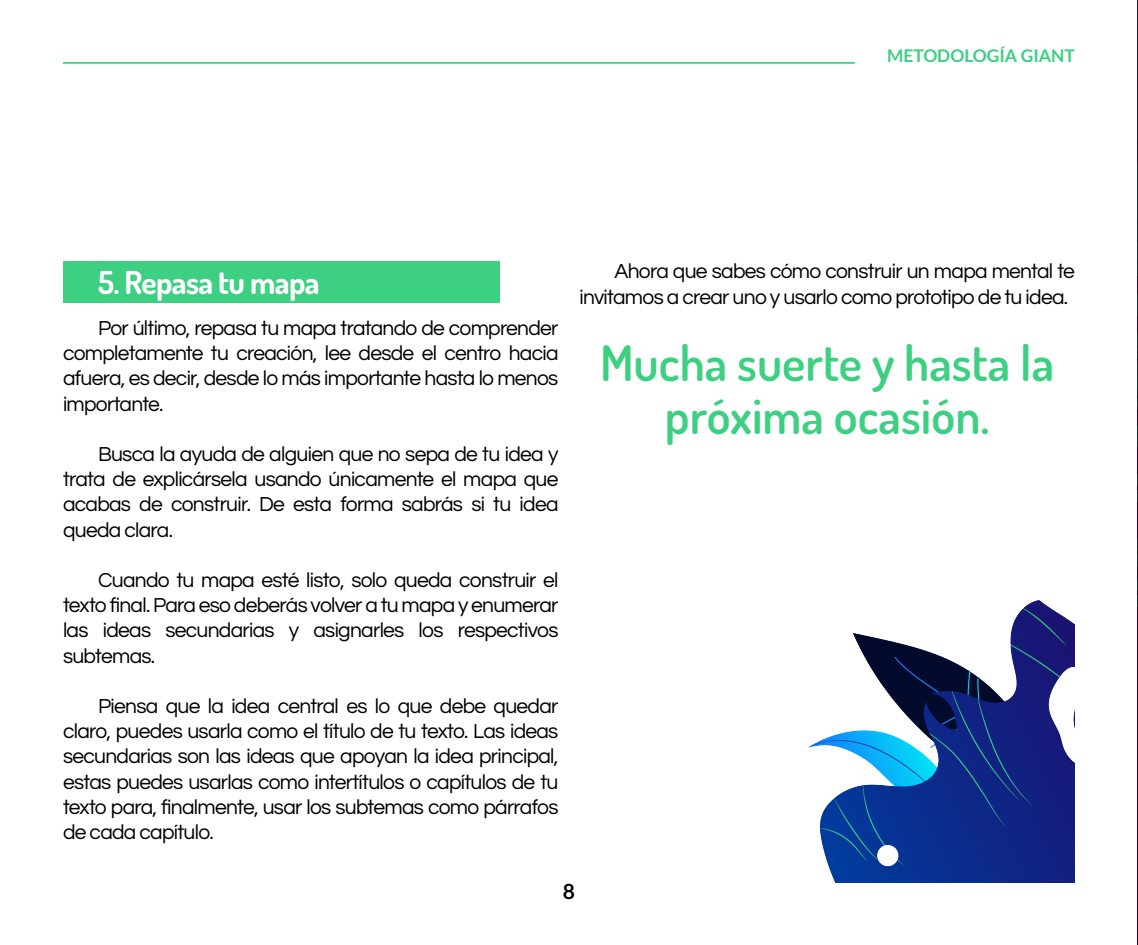
<style>
.page{position:relative;width:1138px;height:945px;background:#fff}
.page>*{position:absolute;margin:0;border:0;box-sizing:border-box;transform-origin:0 0}
.t1{font:600 49px/52.5px "Dosis";color:#3dcf82;text-align:center}
.t2{font:700 31.5px "Dosis";letter-spacing:-.02em;color:#fff}
.t3{font:21px/25.2px "Questrial";letter-spacing:-.035em;color:#000;text-align:justify}
.t4{font:700 21px "Lato";color:#000}
.t5{font:700 17.5px "Lato";color:#3dcf82}
</style>
<div class="page">
<hr style="left:63px;top:62px;width:791px;height:2px;background:#3dcf82">
<img style="left:1137px;top:0;width:1px;height:945px">
<div style="left:63px;top:261px;width:436px;height:41px;background:#3dcf82"></div>
<img style="left:808px;top:600px;width:266px;height:282px">
<p class="t5" style="left:887px;top:46px;width:189px">METODOLOGÍA GIANT</p>
<h2 class="t2" style="left:98px;top:262px;width:223px">5. Repasa tu mapa</h2>
<p class="t3" style="left:579px;top:259px;width:497px;text-indent:35px">Ahora que sabes cómo construir un mapa mental te invitamos a crear uno y usarlo como prototipo de tu idea.</p>
<h1 class="t1" style="left:600px;top:336px;width:455px">Mucha suerte y hasta la próxima ocasión.</h1>
<p class="t3" style="left:63px;top:316px;width:497px;text-indent:35px">Por último, repasa tu mapa tratando de comprender completamente tu creación, lee desde el centro hacia afuera, es decir, desde lo más importante hasta lo menos importante.</p>
<p class="t3" style="left:63px;top:442px;width:497px;text-indent:35px">Busca la ayuda de alguien que no sepa de tu idea y trata de explicársela usando únicamente el mapa que acabas de construir. De esta forma sabrás si tu idea queda clara.</p>
<p class="t3" style="left:63px;top:568px;width:497px;text-indent:35px">Cuando tu mapa esté listo, solo queda construir el texto final. Para eso deberás volver a tu mapa y enumerar las ideas secundarias y asignarles los respectivos subtemas.</p>
<p class="t3" style="left:63px;top:694px;width:497px;text-indent:35px">Piensa que la idea central es lo que debe quedar claro, puedes usarla como el título de tu texto. Las ideas secundarias son las ideas que apoyan la idea principal, estas puedes usarlas como intertítulos o capítulos de tu texto para, finalmente, usar los subtemas como párrafos de cada capítulo.</p>
<p class="t4" style="left:563px;top:880px;width:14px">8</p>
</div>
